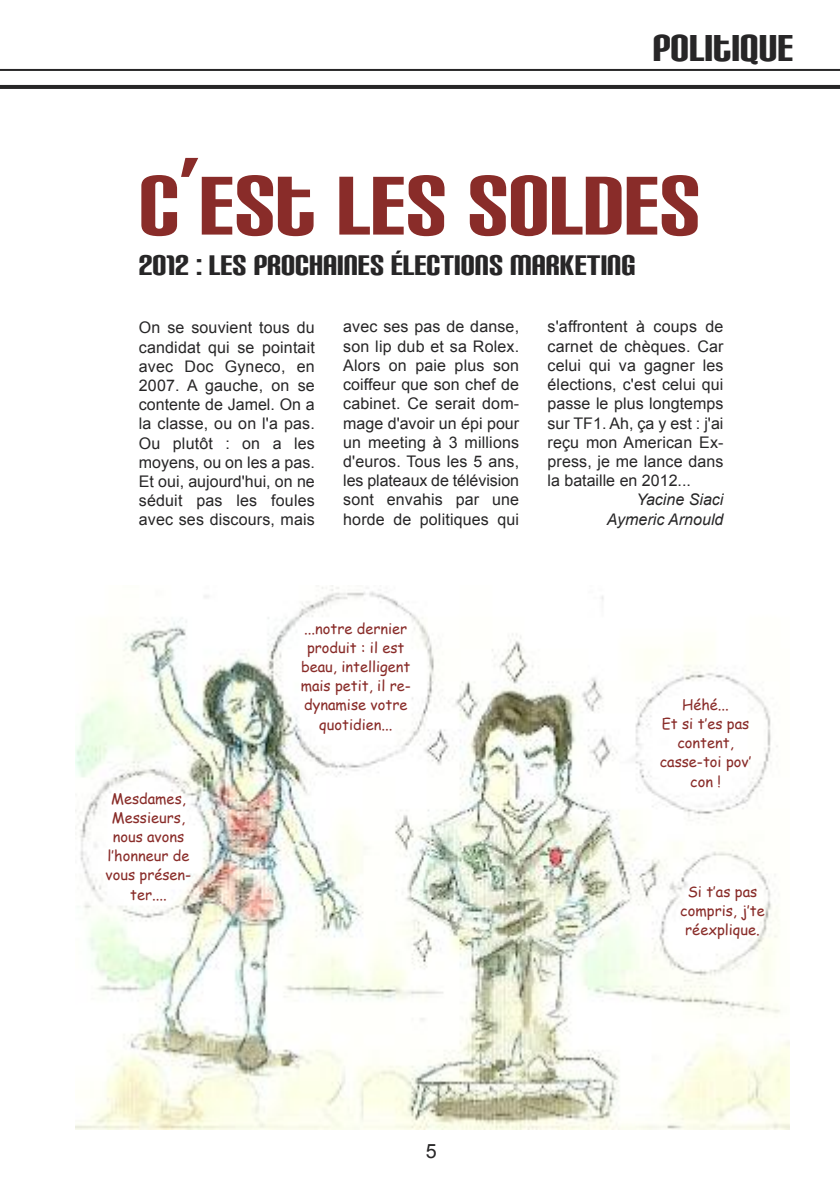
<style>
.page{position:relative;width:840px;height:1191px;background:#fff}
.page>*{position:absolute;margin:0;border:0;box-sizing:border-box;transform-origin:0 0}
.t1{font:99px "Carbon Block";color:#892c29}
.t2{font:45px "Carbon Block";color:#272627}
.t3{font:34px "Carbon Block";color:#272627}
.t4{font:19.8px "Arial";color:#272627}
.t5{font:16px/19.2px "Arial";letter-spacing:.01em;color:#272627;text-align:justify}
.t6{font:italic 16px/19.2px "Arial";color:#272627;text-align:right}
.t7{font:14.6px/19.2px "Comic Sans MS";color:#892c29;text-align:center}
</style>
<div class="page">
<hr style="left:0;top:69px;width:839px;height:2px;background:#272627">
<hr style="left:0;top:85px;width:839px;height:4px;background:#272627">
<img style="left:75px;top:586px;width:714px;height:543px">
<h2 class="t2" style="left:652px;top:25px;width:142px">POLITIQUE</h2>
<h1 class="t1" style="left:139px;top:155px;width:562px">C’EST LES SOLDES</h1>
<h3 class="t3" style="left:139px;top:248px;width:497px">2012 : LES PROCHAINES ÉLECTIONS MARKETING</h3>
<p class="t5" style="left:139px;top:318px;width:177px">On se souvient tous du candidat qui se pointait avec Doc Gyneco, en 2007. A gauche, on se contente de Jamel. On a la classe, ou on l'a pas.<br>Ou plutôt : on a les moyens, ou on les a pas.<br>Et oui, aujourd'hui, on ne séduit pas les foules avec ses discours, mais</p>
<p class="t5" style="left:343px;top:317px;width:177px">avec ses pas de danse, son lip dub et sa Rolex.<br>Alors on paie plus son coiffeur que son chef de cabinet. Ce serait dom&shy;mage d'avoir un épi pour un meeting à 3 millions d'euros. Tous les 5 ans, les plateaux de télévision sont envahis par une horde de politiques qui</p>
<p class="t5" style="left:547px;top:317px;width:177px">s'affrontent à coups de carnet de chèques. Car celui qui va gagner les élections, c'est celui qui passe le plus longtemps sur TF1. Ah, ça y est : j'ai reçu mon American Ex&shy;press, je me lance dans la bataille en 2012...</p>
<p class="t6" style="left:606px;top:490px;width:118px">Yacine Siaci<br>Aymeric Arnould</p>
<p class="t7" style="left:106px;top:788px;width:87px">Mesdames,<br>Messieurs, nous avons l’honneur de vous présen&shy;ter....</p>
<p class="t7" style="left:300px;top:618px;width:112px">...notre dernier produit : il est beau, intelligent mais petit, il re&shy;dynamise votre quotidien...</p>
<p class="t4" style="left:425px;top:1139px;width:12px">5</p>
<p class="t7" style="left:659px;top:694px;width:93px">Héhé...<br>Et si t’es pas content, casse-toi pov’ con !</p>
<p class="t7" style="left:680px;top:881px;width:86px">Si t’as pas compris, j’te réexplique.</p>
</div>
